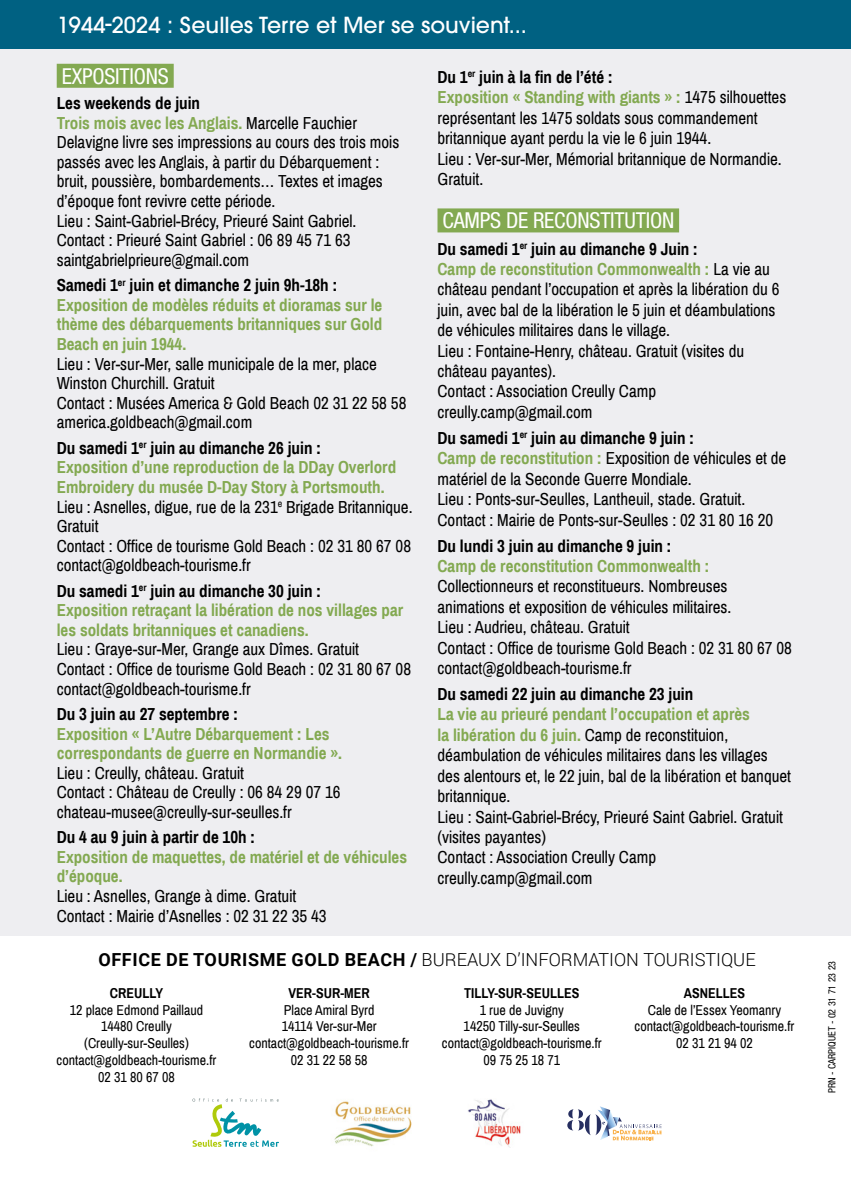
<style>
.page{position:relative;width:851px;height:1191px;background:#fff}
.page>*{position:absolute;margin:0;border:0;box-sizing:border-box;transform-origin:0 0}
.t1{font:500 22px "ITC Avant Garde Pro";color:#fff}
.t2{font:condensed 22px "Helvetica Neue LT Pro";letter-spacing:-.01em;color:#fff}
.t3{font:300 18px "Roboto";color:#000}
.t4{font:17px/20.4px "Archivo Narrow";color:#000}
.t5{font:700 17px/19.6px "Archivo Narrow";color:#83a951}
.t6{font:700 17px "Archivo Narrow";color:#000}
.t7{font:14px/16.8px "Archivo Narrow";color:#000;text-align:center}
.t8{font:700 14px "Archivo Narrow";color:#000}
.t9{font:condensed 10px "Helvetica Neue LT Pro";color:#000}
.s1{font-weight:700}
.s2{font-weight:700;color:#83a951}
.s3{color:#000}
</style>
<div class="page">
<div style="left:0;top:0;width:850px;height:935px;background:#eeeef1"></div>
<svg style="left:192px;top:1098px;width:87px;height:48px"></svg>
<img style="left:334px;top:1101px;width:78px;height:46px">
<img style="left:468px;top:1099px;width:53px;height:48px">
<svg style="left:567px;top:1106px;width:94px;height:34px"></svg>
<div style="left:57px;top:64px;width:117px;height:24px;background:#83a951"></div>
<div style="left:437px;top:208px;width:242px;height:24px;background:#83a951"></div>
<div style="left:0;top:0;width:850px;height:48px;background:#006182"></div>
<p class="t1" style="left:57px;top:10px;width:471px">1944-2024 : Seulles Terre et Mer se souvient...</p>
<p class="t2" style="left:62px;top:63px;width:109px">EXPOSITIONS</p>
<p class="t4" style="left:57px;top:94px;width:344px;line-height:19.6px"><span class="s1">Les weekends de juin<br></span><span class="s2">Trois mois avec les Anglais.</span> Marcelle Fauchier Delavigne livre ses impressions au cours des trois mois passés avec les Anglais, à partir du Débarquement : bruit, poussière, bombardements… Textes et images d’époque font revivre cette période.<br>Lieu : Saint-Gabriel-Brécy, Prieuré Saint Gabriel.<br>Contact : Prieuré Saint Gabriel : 06 89 45 71 63 saintgabrielprieure@gmail.com</p>
<p class="t5" style="left:57px;top:275px;width:327px"><span class="s3">Samedi 1</span><sup>er</sup> <span class="s3">juin et dimanche 2 juin 9h-18h :<br></span>Exposition de modèles réduits et dioramas sur le thème des débarquements britanniques sur Gold Beach en juin 1944.</p>
<p class="t4" style="left:57px;top:354px;width:351px;line-height:19.6px">Lieu : Ver-sur-Mer, salle municipale de la mer, place Winston Churchill. Gratuit<br>Contact : Musées America &amp; Gold Beach 02 31 22 58 58 america.goldbeach@gmail.com</p>
<p class="t4" style="left:57px;top:438px;width:357px;line-height:19.6px"><span class="s1">Du samedi 1</span><sup>er</sup> <span class="s1">juin au dimanche 26 juin :<br></span><span class="s2">Exposition d’une reproduction de la DDay Overlord Embroidery du musée D-Day Story à Portsmouth.<br></span>Lieu : Asnelles, digue, rue de la 231<sup>e</sup> Brigade Britannique.<br>Gratuit<br>Contact : Office de tourisme Gold Beach : 02 31 80 67 08 contact@goldbeach-tourisme.fr</p>
<p class="t5" style="left:57px;top:581px;width:348px"><span class="s3">Du samedi 1</span><sup>er</sup> <span class="s3">juin au dimanche 30 juin :<br></span>Exposition retraçant la libération de nos villages par les soldats britanniques et canadiens.</p>
<p class="t4" style="left:57px;top:640px;width:356px;line-height:19.6px">Lieu : Graye-sur-Mer, Grange aux Dîmes. Gratuit<br>Contact : Office de tourisme Gold Beach : 02 31 80 67 08 contact@goldbeach-tourisme.fr</p>
<p class="t6" style="left:57px;top:703px;width:183px">Du 3 juin au 27 septembre :</p>
<p class="t5" style="left:57px;top:724px;width:287px">Exposition « L’Autre Débarquement : Les correspondants de guerre en Normandie ».</p>
<p class="t4" style="left:57px;top:763px;width:285px;line-height:19.6px">Lieu : Creully, château. Gratuit<br>Contact : Château de Creully : 06 84 29 07 16 chateau-musee@creully-sur-seulles.fr</p>
<p class="t6" style="left:57px;top:827px;width:200px">Du 4 au 9 juin à partir de 10h :</p>
<p class="t5" style="left:57px;top:847px;width:352px">Exposition de maquettes, de matériel et de véhicules d’époque.</p>
<p class="t4" style="left:57px;top:886px;width:271px;line-height:19.6px">Lieu : Asnelles, Grange à dime. Gratuit<br>Contact : Mairie d’Asnelles : 02 31 22 35 43</p>
<p class="t4" style="left:437px;top:67px;width:350px"><span class="s1">Du 1</span><sup>er</sup> <span class="s1">juin à la fin de l’été :<br></span><span class="s2">Exposition « Standing with giants » :</span> 1475 silhouettes représentant les 1475 soldats sous commandement britannique ayant perdu la vie le 6 juin 1944.<br>Lieu : Ver-sur-Mer, Mémorial britannique de Normandie.<br>Gratuit.</p>
<p class="t2" style="left:442px;top:208px;width:233px">CAMPS DE RECONSTITUTION</p>
<p class="t4" style="left:437px;top:239px;width:343px"><span class="s1">Du samedi 1</span><sup>er</sup> <span class="s1">juin au dimanche 9 Juin :<br></span><span class="s2">Camp de reconstitution Commonwealth :</span> La vie au château pendant l’occupation et après la libération du 6 juin, avec bal de la libération le 5 juin et déambulations de véhicules militaires dans le village.<br>Lieu : Fontaine-Henry, château. Gratuit (visites du château payantes).<br>Contact : Association Creully Camp creully.camp@gmail.com</p>
<p class="t4" style="left:437px;top:428px;width:350px"><span class="s1">Du samedi 1</span><sup>er</sup> <span class="s1">juin au dimanche 9 juin :<br></span><span class="s2">Camp de reconstitution :</span> Exposition de véhicules et de matériel de la Seconde Guerre Mondiale.<br>Lieu : Ponts-sur-Seulles, Lantheuil, stade. Gratuit.<br>Contact : Mairie de Ponts-sur-Seulles : 02 31 80 16 20</p>
<p class="t6" style="left:437px;top:535px;width:235px">Du lundi 3 juin au dimanche 9 juin :</p>
<p class="t5" style="left:437px;top:556px;width:273px">Camp de reconstitution Commonwealth :</p>
<p class="t4" style="left:437px;top:576px;width:356px">Collectionneurs et reconstitueurs. Nombreuses animations et exposition de véhicules militaires.<br>Lieu : Audrieu, château. Gratuit<br>Contact : Office de tourisme Gold Beach : 02 31 80 67 08 contact@goldbeach-tourisme.fr</p>
<p class="t6" style="left:437px;top:684px;width:257px">Du samedi 22 juin au dimanche 23 juin</p>
<p class="t4" style="left:437px;top:704px;width:355px"><span class="s2">La vie au prieuré pendant l’occupation et après<br>la libération du 6 juin.</span> Camp de reconstituion, déambulation de véhicules militaires dans les villages des alentours et, le 22 juin, bal de la libération et banquet britannique.<br>Lieu : Saint-Gabriel-Brécy, Prieuré Saint Gabriel. Gratuit (visites payantes)<br>Contact : Association Creully Camp creully.camp@gmail.com</p>
<p class="t3" style="left:98px;top:947px;width:658px"><span class="s1">OFFICE DE TOURISME GOLD BEACH /</span> BUREAUX D’INFORMATION TOURISTIQUE</p>
<p class="t8" style="left:110px;top:984px;width:55px">CREULLY</p>
<p class="t7" style="left:57px;top:1001px;width:161px">12 place Edmond Paillaud<br>14480 Creully (Creully-sur-Seulles) contact@goldbeach-tourisme.fr<br>02 31 80 67 08</p>
<p class="t8" style="left:288px;top:984px;width:82px">VER-SUR-MER</p>
<p class="t7" style="left:249px;top:1001px;width:161px">Place Amiral Byrd<br>14114 Ver-sur-Mer contact@goldbeach-tourisme.fr<br>02 31 22 58 58</p>
<p class="t8" style="left:464px;top:984px;width:117px">TILLY-SUR-SEULLES</p>
<p class="t7" style="left:442px;top:1001px;width:161px">1 rue de Juvigny<br>14250 Tilly-sur-Seulles contact@goldbeach-tourisme.fr<br>09 75 25 18 71</p>
<p class="t8" style="left:683px;top:984px;width:63px">ASNELLES</p>
<p class="t7" style="left:634px;top:1001px;width:161px">Cale de l’Essex Yeomanry contact@goldbeach-tourisme.fr<br>02 31 21 94 02</p>
<p class="t9" style="left:826px;top:1093px;width:134px;rotate:-90deg">PRN - CARPIQUET - 02 31 71 23 23</p>
</div>
